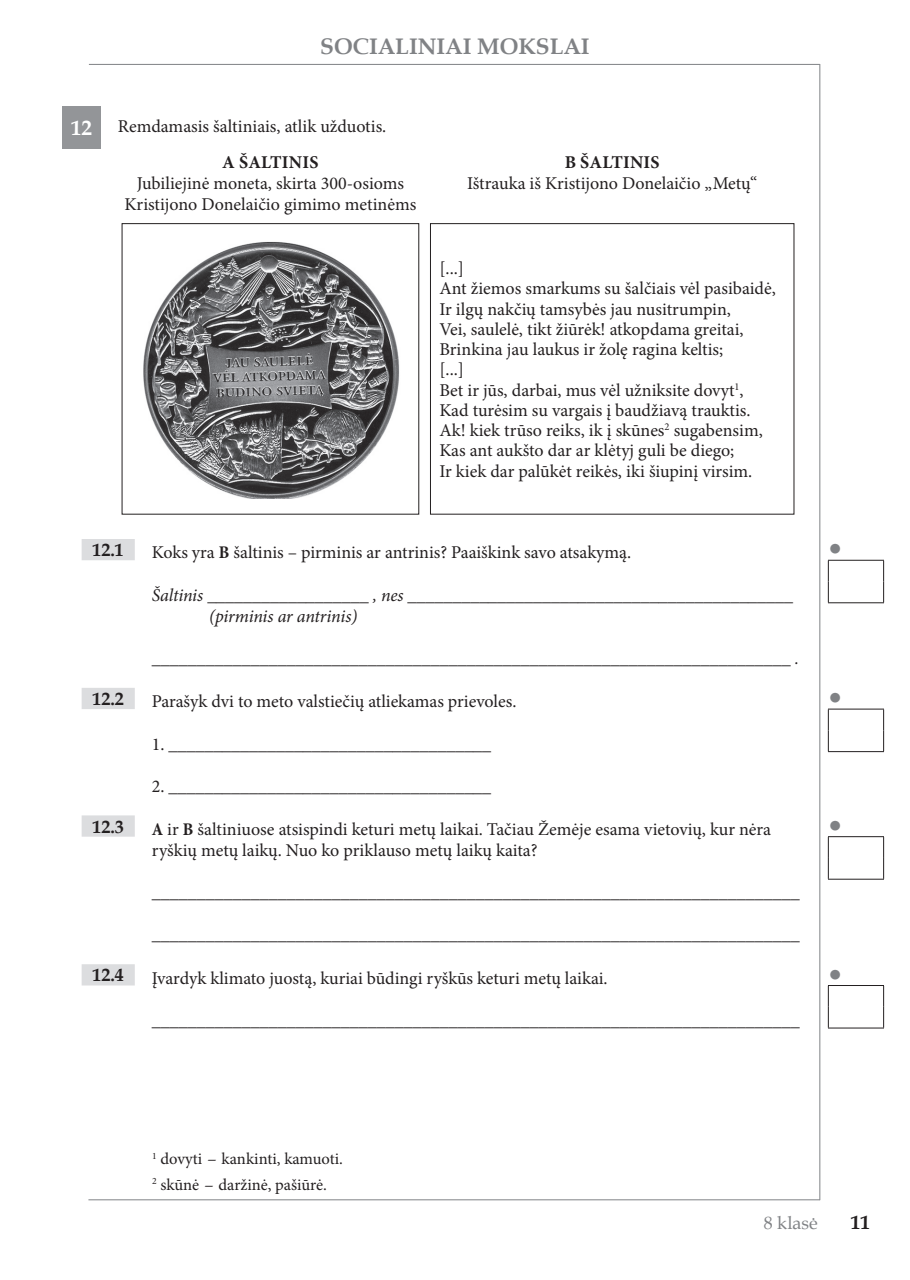
<style>
.page{position:relative;width:910px;height:1280px;background:#fff}
.page>*{position:absolute;margin:0;border:0;box-sizing:border-box;transform-origin:0 0}
.t1{font:700 22.5px "Book Antiqua";color:#808285}
.t2{font:22.5px "Arial";color:#808285}
.t3{font:700 19.5px "Book Antiqua";color:#231f20}
.t4{font:18px/20.2px "Minion Pro";color:#231f20}
.t5{font:italic 18px/21px "Minion Pro";letter-spacing:-.015em;color:#231f20}
.t6{font:700 18px "Book Antiqua";color:#231f20}
.t7{font:700 18px "Minion Pro";letter-spacing:.01em;color:#231f20}
.t8{font:18px "Book Antiqua";color:#808285}
.t9{font:16.5px/25.2px "Minion Pro";color:#231f20}
.s1{font-family:"Book Antiqua";font-weight:700;font-size:21px;color:#fff}
.s2{font-weight:700}
.s3{font-weight:700;font-stretch:condensed}
.s4{font-style:italic}
</style>
<div class="page">
<hr style="left:89px;top:64px;width:731px;height:1px;background:#808285">
<hr style="left:819px;top:64px;width:1px;height:1136px;background:#808285">
<hr style="left:88px;top:1199px;width:732px;height:1px;background:#808285">
<div style="left:63px;top:106px;width:38px;height:43px;background:#939598"></div>
<svg style="left:82px;top:539px;width:53px;height:446px"></svg>
<hr style="left:828px;top:560px;width:56px;height:1px;background:#231f20">
<svg style="left:828px;top:561px;width:1px;height:41px"></svg>
<svg style="left:883px;top:561px;width:1px;height:41px"></svg>
<hr style="left:828px;top:602px;width:56px;height:1px;background:#231f20">
<hr style="left:828px;top:709px;width:56px;height:1px;background:#231f20">
<svg style="left:828px;top:709px;width:1px;height:42px"></svg>
<svg style="left:883px;top:709px;width:1px;height:42px"></svg>
<hr style="left:828px;top:751px;width:56px;height:1px;background:#231f20">
<hr style="left:828px;top:836px;width:56px;height:1px;background:#231f20">
<svg style="left:828px;top:837px;width:1px;height:42px"></svg>
<svg style="left:883px;top:837px;width:1px;height:42px"></svg>
<hr style="left:828px;top:879px;width:56px;height:1px;background:#231f20">
<hr style="left:828px;top:985px;width:56px;height:1px;background:#231f20">
<svg style="left:828px;top:986px;width:1px;height:42px"></svg>
<svg style="left:883px;top:986px;width:1px;height:42px"></svg>
<hr style="left:828px;top:1028px;width:56px;height:1px;background:#231f20">
<img style="left:143px;top:241px;width:257px;height:258px">
<div style="left:430px;top:223px;width:364px;height:291px;border:1px solid #231f20"></div>
<p class="t1" style="left:320px;top:31px;width:271px">SOCIALINIAI MOKSLAI</p>
<p class="t4" style="left:222px;top:108px;width:166px;line-height:36.2px;text-indent:-151px"><span class="s1">12</span> Remdamasis šaltiniais, atlik užduotis.<br><span class="s2">A ŠALTINIS</span></p>
<p class="t4" style="left:125px;top:173px;width:293px;line-height:21px;text-align:center">Jubiliejinė moneta, skirta 300-osioms<br>Kristijono Donelaičio gimimo metinėms</p>
<p class="t7" style="left:565px;top:150px;width:94px">B ŠALTINIS</p>
<p class="t4" style="left:467px;top:173px;width:292px">Ištrauka iš Kristijono Donelaičio „Metų“</p>
<p class="t4" style="left:439px;top:258px;width:338px">[...]<br>Ant žiemos smarkums su šalčiais vėl pasibaidė, Ir ilgų nakčių tamsybės jau nusitrumpin,<br>Vei, saulelė, tikt žiūrėk! atkopdama greitai, Brinkina jau laukus ir žolę ragina keltis;<br>[...]<br>Bet ir jūs, darbai, mus vėl užniksite dovyt<sup>1</sup>, Kad turėsim su vargais į baudžiavą trauktis.<br>Ak! kiek trūso reiks, ik į skūnes<sup>2</sup> sugabensim, Kas ant aukšto dar ar klėtyj guli be diego;<br>Ir kiek dar palūkėt reikės, iki šiupinį virsim.</p>
<p class="t6" style="left:92px;top:538px;width:33px">12.1</p>
<p class="t4" style="left:152px;top:543px;width:481px">Koks yra <span class="s3">B</span> šaltinis – pirminis ar antrinis? Paaiškink savo atsakymą.</p>
<p class="t5" style="left:209px;top:584px;width:586px;text-indent:-57px">Šaltinis __________________ , nes ___________________________________________ (pirminis ar antrinis)</p>
<p class="t4" style="left:152px;top:648px;width:649px">_______________________________________________________________________ <span class="s4">.</span></p>
<p class="t6" style="left:92px;top:687px;width:33px">12.2</p>
<p class="t4" style="left:152px;top:691px;width:366px">Parašyk dvi to meto valstiečių atliekamas prievoles.</p>
<p class="t4" style="left:152px;top:734px;width:341px">1. ____________________________________</p>
<p class="t4" style="left:152px;top:776px;width:341px">2. ____________________________________</p>
<p class="t6" style="left:92px;top:814px;width:33px">12.3</p>
<p class="t4" style="left:152px;top:819px;width:621px;line-height:21px"><span class="s3">A</span> ir <span class="s3">B</span> šaltiniuose atsispindi keturi metų laikai. Tačiau Žemėje esama vietovių, kur nėra ryškių metų laikų. Nuo ko priklauso metų laikų kaita?</p>
<p class="t4" style="left:152px;top:882px;width:650px">________________________________________________________________________</p>
<p class="t4" style="left:152px;top:925px;width:650px">________________________________________________________________________</p>
<p class="t6" style="left:92px;top:963px;width:33px">12.4</p>
<p class="t4" style="left:152px;top:968px;width:457px">Įvardyk klimato juostą, kuriai būdingi ryškūs keturi metų laikai.</p>
<p class="t4" style="left:152px;top:1010px;width:650px">________________________________________________________________________</p>
<p class="t2" style="left:828px;top:533px;width:15px">●</p>
<p class="t2" style="left:828px;top:682px;width:15px">●</p>
<p class="t2" style="left:828px;top:809px;width:15px">●</p>
<p class="t2" style="left:828px;top:958px;width:15px">●</p>
<p class="t9" style="left:152px;top:1146px;width:192px"><sup>1</sup> dovyti - kankinti, kamuoti.<br><sup>2</sup> skūnė - daržinė, pašiūrė.</p>
<p class="t8" style="left:764px;top:1210px;width:55px">8 klasė</p>
<p class="t3" style="left:851px;top:1209px;width:21px">11</p>
</div>
